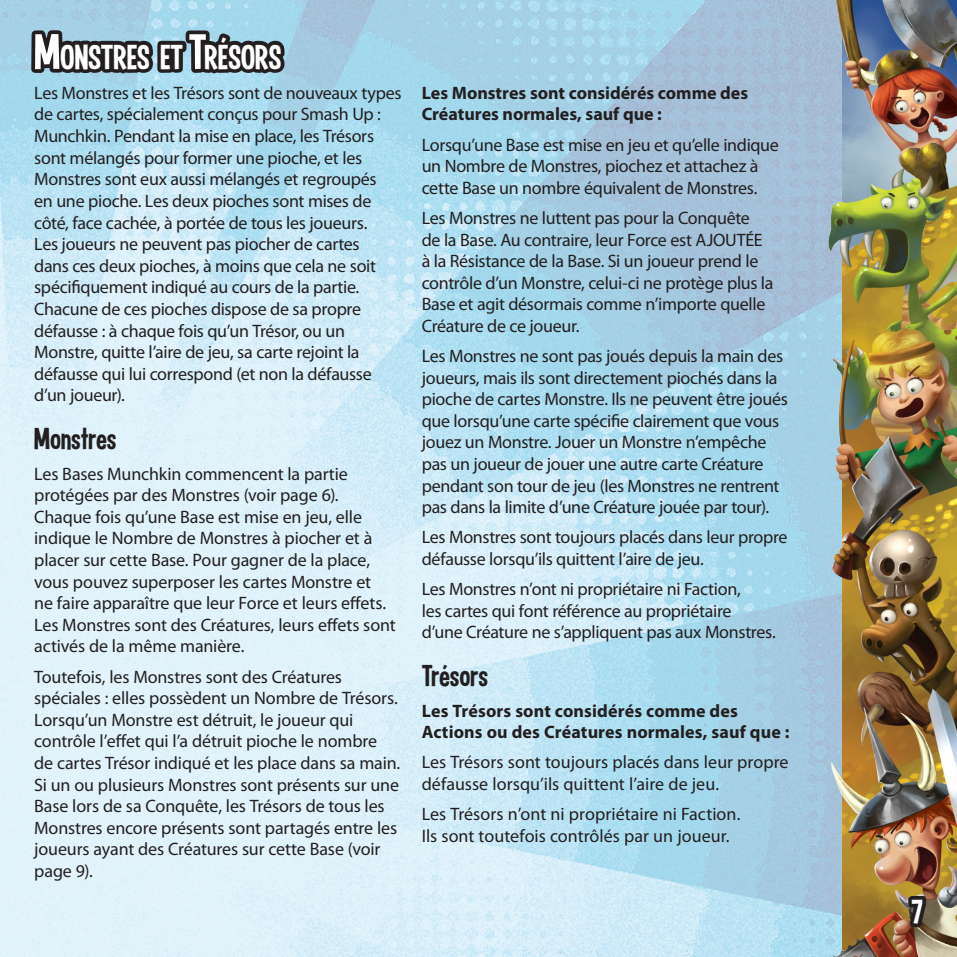
<style>
.page{position:relative;width:957px;height:957px;background:#fff}
.page>*{position:absolute;margin:0;border:0;box-sizing:border-box;transform-origin:0 0}
.t1{font:37.8px "Curse Casual JVE";letter-spacing:-.005em;color:#fff}
.t2{font:36px "Curse Casual JVE";color:#fff}
.t3{font:33px "Curse Casual JVE";color:#231f20}
.t4{font:18px/21.6px "Myriad Pro";letter-spacing:-.015em;color:#231f20}
.t5{font:700 18px/21.6px "Myriad Pro";color:#231f20}
.s1{font-size:54px}
</style>
<div class="page">
<img style="left:0;top:0;width:776px;height:957px">
<img style="left:776px;top:0;width:181px;height:957px">
<svg style="left:904px;top:892px;width:26px;height:40px"></svg>
<svg style="left:27px;top:0;width:262px;height:101px;background:#7e9ead"></svg>
<h1 class="t1" style="left:34px;top:37px;width:247px"><span class="s1">M</span>ONSTRES ET<span class="s1">T</span>RÉSORS</h1>
<p class="t4" style="left:34px;top:82px;width:369px">Les Monstres et les Trésors sont de nouveaux types de cartes, spécialement conçus pour Smash Up :<br>Munchkin. Pendant la mise en place, les Trésors sont mélangés pour former une pioche, et les Monstres sont eux aussi mélangés et regroupés<br>en une pioche. Les deux pioches sont mises de côté, face cachée, à portée de tous les joueurs.<br>Les joueurs ne peuvent pas piocher de cartes<br>dans ces deux pioches, à moins que cela ne soit spécifiquement indiqué au cours de la partie.<br>Chacune de ces pioches dispose de sa propre défausse : à chaque fois qu’un Trésor, ou un Monstre, quitte l’aire de jeu, sa carte rejoint la défausse qui lui correspond (et non la défausse d’un joueur).</p>
<h3 class="t3" style="left:34px;top:422px;width:84px">Monstres</h3>
<p class="t4" style="left:34px;top:462px;width:363px">Les Bases Munchkin commencent la partie protégées par des Monstres (voir page 6).<br>Chaque fois qu’une Base est mise en jeu, elle indique le Nombre de Monstres à piocher et à placer sur cette Base. Pour gagner de la place, vous pouvez superposer les cartes Monstre et<br>ne faire apparaître que leur Force et leurs effets.<br>Les Monstres sont des Créatures, leurs effets sont activés de la même manière.</p>
<p class="t4" style="left:34px;top:665px;width:367px">Toutefois, les Monstres sont des Créatures spéciales : elles possèdent un Nombre de Trésors.<br>Lorsqu’un Monstre est détruit, le joueur qui contrôle l’effet qui l’a détruit pioche le nombre de cartes Trésor indiqué et les place dans sa main.<br>Si un ou plusieurs Monstres sont présents sur une Base lors de sa Conquête, les Trésors de tous les Monstres encore présents sont partagés entre les joueurs ayant des Créatures sur cette Base (voir page 9).</p>
<p class="t5" style="left:422px;top:81px;width:328px">Les Monstres sont considérés comme des<br>Créatures normales, sauf que :</p>
<p class="t4" style="left:422px;top:133px;width:359px">Lorsqu’une Base est mise en jeu et qu’elle indique un Nombre de Monstres, piochez et attachez à cette Base un nombre équivalent de Monstres.</p>
<p class="t4" style="left:422px;top:207px;width:353px">Les Monstres ne luttent pas pour la Conquête<br>de la Base. Au contraire, leur Force est AJOUTÉE à la Résistance de la Base. Si un joueur prend le contrôle d’un Monstre, celui-ci ne protège plus la Base et agit désormais comme n’importe quelle Créature de ce joueur.</p>
<p class="t4" style="left:422px;top:345px;width:368px">Les Monstres ne sont pas joués depuis la main des joueurs, mais ils sont directement piochés dans la pioche de cartes Monstre. Ils ne peuvent être joués que lorsqu’une carte spécifie clairement que vous jouez un Monstre. Jouer un Monstre n’empêche pas un joueur de jouer une autre carte Créature pendant son tour de jeu (les Monstres ne rentrent pas dans la limite d’une Créature jouée par tour).</p>
<p class="t4" style="left:422px;top:526px;width:367px">Les Monstres sont toujours placés dans leur propre défausse lorsqu’ils quittent l’aire de jeu.</p>
<p class="t4" style="left:422px;top:578px;width:355px">Les Monstres n’ont ni propriétaire ni Faction,<br>les cartes qui font référence au propriétaire d’une Créature ne s’appliquent pas aux Monstres.</p>
<h3 class="t3" style="left:422px;top:659px;width:68px">Trésors</h3>
<p class="t5" style="left:422px;top:699px;width:369px">Les Trésors sont considérés comme des<br>Actions ou des Créatures normales, sauf que :</p>
<p class="t4" style="left:422px;top:751px;width:368px">Les Trésors sont toujours placés dans leur propre défausse lorsqu’ils quittent l’aire de jeu.</p>
<p class="t4" style="left:422px;top:803px;width:320px">Les Trésors n’ont ni propriétaire ni Faction.<br>Ils sont toutefois contrôlés par un joueur.</p>
<h2 class="t2" style="left:911px;top:893px;width:13px">7</h2>
</div>
